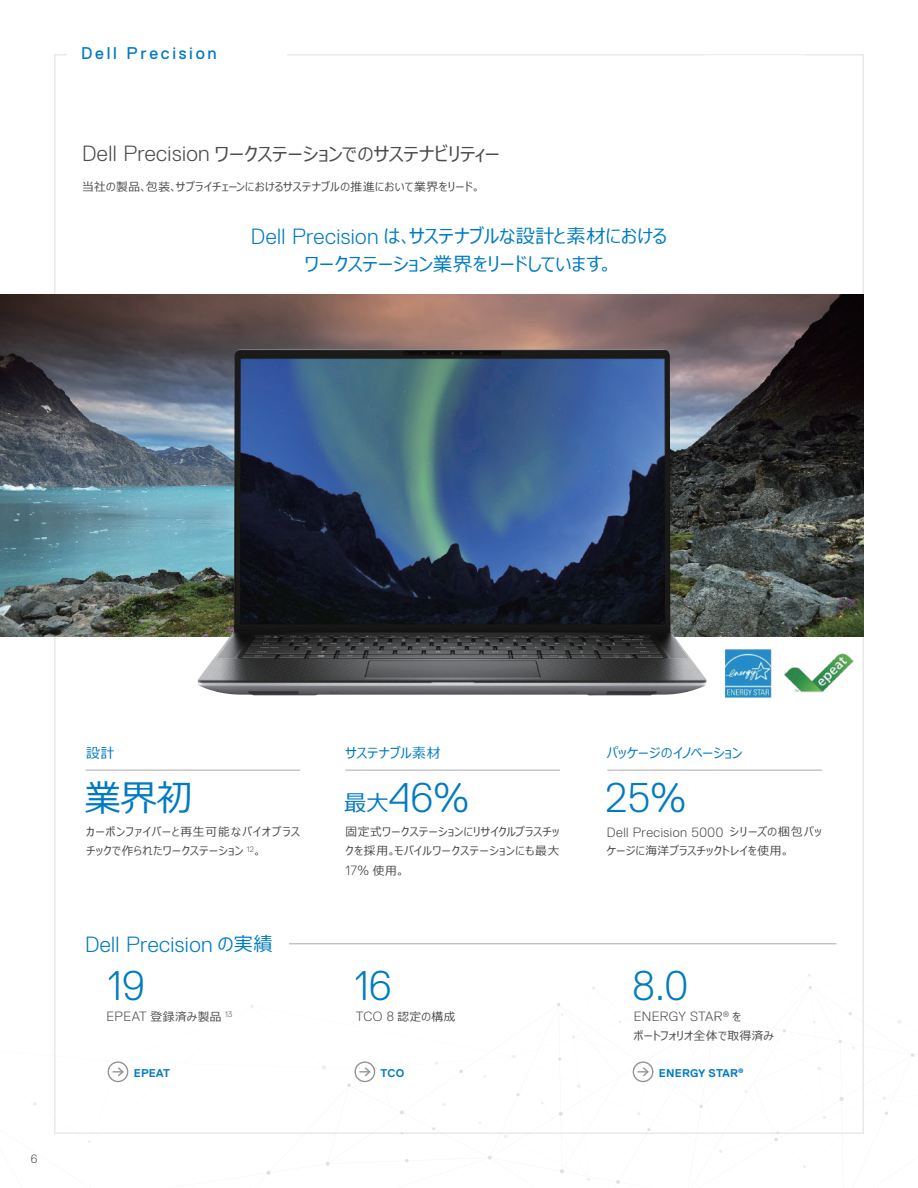
<style>
.page{position:relative;width:918px;height:1188px;background:#fff}
.page>*{position:absolute;margin:0;border:0;box-sizing:border-box;transform-origin:0 0}
.t1{font:300 41.4px "Dell Replica";color:#007bc2}
.t2{font:36px "Meiryo UI";color:#007bc2}
.t3{font:300 22.05px "Dell Replica";letter-spacing:.02em;color:#007bc2}
.t4{font:19.2px/27.6px "Meiryo UI";letter-spacing:.015em;color:#007bc2;text-align:center}
.t5{font:19.2px "Meiryo UI";letter-spacing:.005em;color:#4b4c4d}
.t6{font:16.95px "Dell Replica";letter-spacing:.16em;color:#007bc2}
.t7{font:13.8px "Meiryo UI";letter-spacing:.01em;color:#007bc2}
.t8{font:300 13.5px "Dell Replica";letter-spacing:.035em;color:#4b4c4d}
.t9{font:300 13.5px "Dell Replica";letter-spacing:.015em;color:#4b4c4d}
.t10{font:300 12px "Dell Replica";color:#4b4c4d}
.t11{font:11.7px/19.2px "Meiryo UI";letter-spacing:.04em;color:#4b4c4d}
.t12{font:700 11.25px "Dell Replica";letter-spacing:.02em;color:#007bc2}
.s1{font-family:"Dell Replica";font-weight:300;font-size:22.05px}
.s2{font-family:"Meiryo UI";font-weight:400;font-size:19.2px}
.s3{font-family:"Meiryo UI";font-weight:400;font-size:22.35px}
.s4{font-family:"Meiryo UI";font-weight:400;font-size:11.7px}
.s5{font-family:"Dell Replica";font-weight:300;font-size:13.5px}
</style>
<div class="page">
<svg style="left:33px;top:959px;width:882px;height:222px"></svg>
<svg style="left:839px;top:1097px;width:5px;height:4px"></svg>
<svg style="left:911px;top:1053px;width:3px;height:4px"></svg>
<svg style="left:714px;top:1016px;width:3px;height:4px"></svg>
<svg style="left:808px;top:986px;width:4px;height:3px"></svg>
<svg style="left:616px;top:1180px;width:4px;height:4px"></svg>
<svg style="left:559px;top:1112px;width:4px;height:4px"></svg>
<svg style="left:400px;top:1110px;width:4px;height:4px"></svg>
<svg style="left:266px;top:1171px;width:5px;height:4px"></svg>
<svg style="left:560px;top:1169px;width:4px;height:4px"></svg>
<svg style="left:774px;top:1131px;width:6px;height:10px"></svg>
<svg style="left:326px;top:1162px;width:4px;height:4px"></svg>
<svg style="left:459px;top:1069px;width:4px;height:4px"></svg>
<svg style="left:488px;top:1156px;width:4px;height:4px"></svg>
<svg style="left:405px;top:1159px;width:4px;height:3px"></svg>
<svg style="left:699px;top:1105px;width:4px;height:3px"></svg>
<svg style="left:647px;top:1128px;width:4px;height:3px"></svg>
<svg style="left:516px;top:1093px;width:4px;height:3px"></svg>
<img style="left:0;top:294px;width:864px;height:342px">
<img style="left:725px;top:649px;width:47px;height:49px">
<img style="left:784px;top:653px;width:70px;height:40px">
<img style="left:198px;top:349px;width:509px;height:346px">
<hr style="left:607px;top:770px;width:215px;height:1px;background:#a8a9ad">
<hr style="left:345px;top:770px;width:215px;height:1px;background:#a8a9ad">
<hr style="left:82px;top:943px;width:754px;height:1px;background:#a8a9ad">
<hr style="left:86px;top:770px;width:214px;height:1px;background:#a8a9ad">
<div style="left:73px;top:923px;width:194px;height:39px;background:#fff"></div>
<svg style="left:108px;top:1061px;width:20px;height:21px"></svg>
<svg style="left:347px;top:1061px;width:30px;height:26px"></svg>
<svg style="left:633px;top:1061px;width:20px;height:21px"></svg>
<div style="left:217px;top:925px;width:72px;height:37px;background:#fff"></div>
<h3 class="t6" style="left:81px;top:44px;width:137px">Dell Precision</h3>
<h3 class="t5" style="left:82px;top:140px;width:420px"><span class="s1">Dell Precision</span> ワークステーションでのサステナビリティー</h3>
<p class="t11" style="left:82px;top:178px;width:400px">当社の製品、包装、サプライチェーンにおけるサステナブルの推進において業界をリード。</p>
<h3 class="t4" style="left:251px;top:223px;width:418px"><span class="s1">Dell Precision</span> は、サステナブルな設計と素材におけるワークステーション業界をリードしています。</h3>
<p class="t10" style="left:31px;top:1152px;width:8px">6</p>
<p class="t7" style="left:86px;top:744px;width:30px">設計</p>
<h2 class="t2" style="left:85px;top:773px;width:109px">業界初</h2>
<p class="t11" style="left:86px;top:823px;width:216px">カーボンファイバーと再生可能なバイオプラスチックで作られたワークステーション <sup>12</sup>。</p>
<h3 class="t3" style="left:85px;top:932px;width:189px">Dell Precision <span class="s2">の実績</span></h3>
<p class="t7" style="left:346px;top:744px;width:96px">サステナブル素材</p>
<h1 class="t1" style="left:344px;top:774px;width:126px"><span class="s3">最大</span>46%</h1>
<p class="t11" style="left:346px;top:823px;width:215px">固定式ワークステーションにリサイクルプラスチックを採用。モバイルワークステーションにも最大</p>
<p class="t8" style="left:346px;top:863px;width:61px">17% <span class="s4">使用。</span></p>
<p class="t7" style="left:607px;top:744px;width:137px">パッケージのイノベーション</p>
<h1 class="t1" style="left:605px;top:774px;width:82px">25%</h1>
<p class="t8" style="left:607px;top:824px;width:216px">Dell Precision 5000 <span class="s4">シリーズの梱包パッ</span></p>
<p class="t11" style="left:607px;top:842px;width:184px">ケージに海洋プラスチックトレイを使用。</p>
<h1 class="t1" style="left:108px;top:963px;width:39px">19</h1>
<h1 class="t1" style="left:354px;top:963px;width:39px">16</h1>
<h1 class="t1" style="left:633px;top:963px;width:57px">8.0</h1>
<p class="t11" style="left:107px;top:1008px;width:127px"><span class="s5">EPEAT</span> 登録済み製品 <sup>13</sup></p>
<p class="t11" style="left:356px;top:1008px;width:101px"><span class="s5">TCO 8</span> 認定の構成</p>
<p class="t9" style="left:634px;top:1009px;width:109px">ENERGY STAR<sup>®</sup> <span class="s4">を</span></p>
<p class="t11" style="left:634px;top:1027px;width:141px">ポートフォリオ全体で取得済み</p>
<p class="t12" style="left:134px;top:1066px;width:38px">EPEAT</p>
<p class="t12" style="left:381px;top:1066px;width:25px">TCO</p>
<p class="t12" style="left:659px;top:1066px;width:86px">ENERGY STAR<sup>®</sup></p>
</div>
